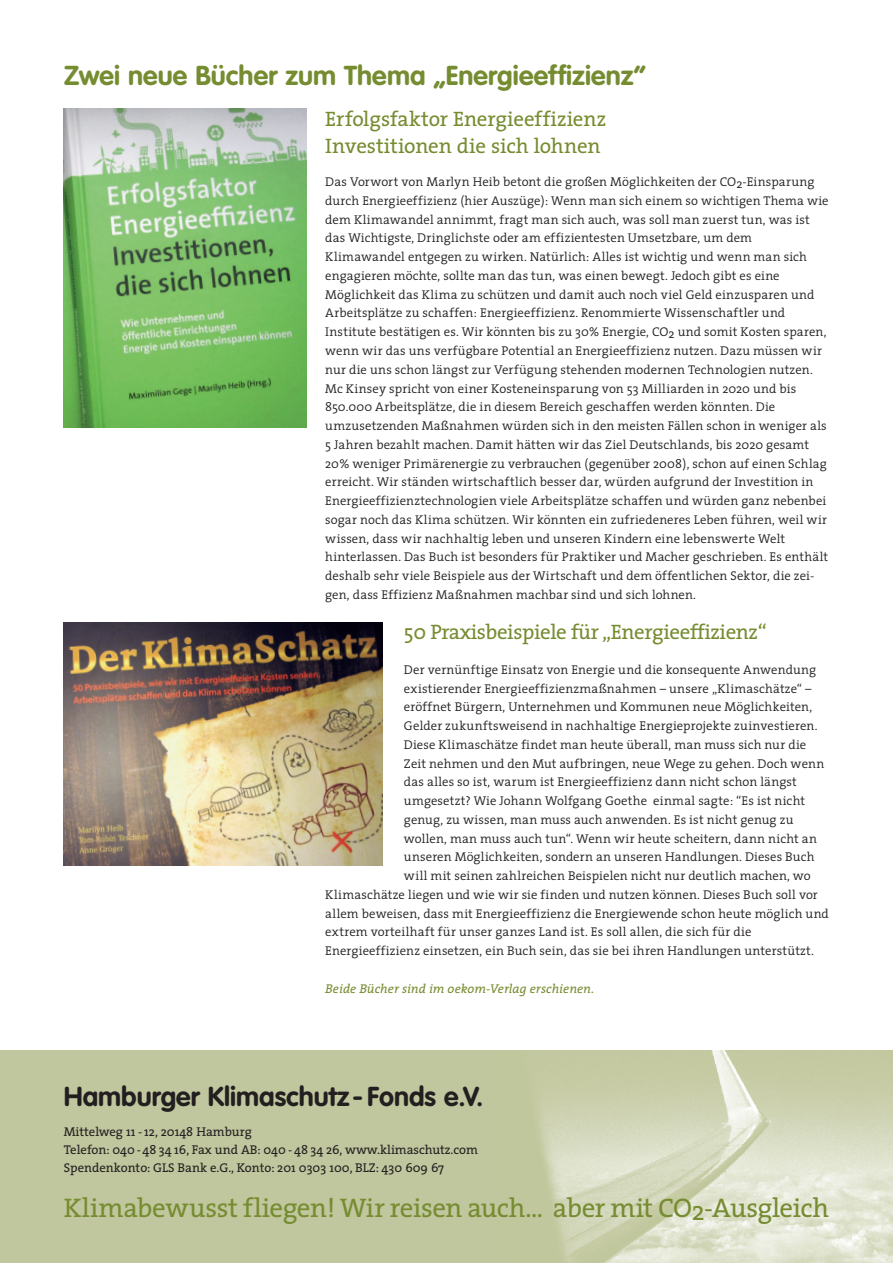
<style>
.page{position:relative;width:893px;height:1263px;background:#fff}
.page>*{position:absolute;margin:0;border:0;box-sizing:border-box;transform-origin:0 0}
.t1{font:27px "The Serif";letter-spacing:-.02em;color:#768c31}
.t2{font:700 27px "VAG Rounded";letter-spacing:.005em;color:#768c31}
.t3{font:700 27px "VAG Rounded";color:#231f20}
.t4{font:21px/27px "The Serif";letter-spacing:-.015em;color:#768c31}
.t5{font:300 12.75px/18.8px "The Serif";letter-spacing:.01em;color:#231f20}
.t6{font:12.75px/18.5px "The Serif";color:#231f20}
.t7{font:italic 12.75px "The Serif";color:#768c31}
</style>
<div class="page">
<div style="left:0;top:1050px;width:893px;height:213px;background:#c0c69d"></div>
<img style="left:64px;top:108px;width:242px;height:319px">
<img style="left:64px;top:623px;width:319px;height:242px">
<img style="left:538px;top:1050px;width:355px;height:213px">
<h1 class="t2" style="left:64px;top:60px;width:583px">Zwei neue Bücher zum Thema „Energieeffizienz“</h1>
<h2 class="t4" style="left:325px;top:105px;width:282px">Erfolgsfaktor Energieeffizienz<br>Investitionen die sich lohnen</h2>
<p class="t5" style="left:325px;top:172px;width:505px">Das Vorwort von Marlyn Heib betont die großen Möglichkeiten der CO2-Einsparung durch Energieeffizienz (hier Auszüge): Wenn man sich einem so wichtigen Thema wie dem Klimawandel annimmt, fragt man sich auch, was soll man zuerst tun, was ist das Wichtigste, Dringlichste oder am effizientesten Umsetzbare, um dem Klimawandel entgegen zu wirken. Natürlich: Alles ist wichtig und wenn man sich engagieren möchte, sollte man das tun, was einen bewegt. Jedoch gibt es eine Möglichkeit das Klima zu schützen und damit auch noch viel Geld einzusparen und Arbeitsplätze zu schaffen: Energieeffizienz. Renommierte Wissenschaftler und Institute bestätigen es. Wir könnten bis zu 30% Energie, CO2 und somit Kosten sparen, wenn wir das uns verfügbare Potential an Energieeffizienz nutzen. Dazu müssen wir nur die uns schon längst zur Verfügung stehenden modernen Technologien nutzen.<br>Mc Kinsey spricht von einer Kosteneinsparung von 53 Milliarden in 2020 und bis 850.000 Arbeitsplätze, die in diesem Bereich geschaffen werden könnten. Die umzusetzenden Maßnahmen würden sich in den meisten Fällen schon in weniger als 5 Jahren bezahlt machen. Damit hätten wir das Ziel Deutschlands, bis 2020 gesamt 20% weniger Primärenergie zu verbrauchen (gegenüber 2008), schon auf einen Schlag erreicht. Wir ständen wirtschaftlich besser dar, würden aufgrund der Investition in Energieeffizienztechnologien viele Arbeitsplätze schaffen und würden ganz nebenbei sogar noch das Klima schützen. Wir könnten ein zufriedeneres Leben führen, weil wir wissen, dass wir nachhaltig leben und unseren Kindern eine lebenswerte Welt hinterlassen. Das Buch ist besonders für Praktiker und Macher geschrieben. Es enthält deshalb sehr viele Beispiele aus der Wirtschaft und dem öffentlichen Sektor, die zei&shy;gen, dass Effizienz Maßnahmen machbar sind und sich lohnen.</p>
<h2 class="t4" style="left:404px;top:618px;width:364px">50 Praxisbeispiele für „Energieeffizienz“</h2>
<p class="t5" style="left:404px;top:660px;width:414px">Der vernünftige Einsatz von Energie und die konsequente Anwendung</p>
<p class="t5" style="left:404px;top:678px;width:409px">existierender Energieeffizienzmaßnahmen – unsere „Klimaschätze“ –</p>
<p class="t5" style="left:404px;top:697px;width:410px">eröffnet Bürgern, Unternehmen und Kommunen neue Möglichkeiten,</p>
<p class="t5" style="left:404px;top:716px;width:415px">Gelder zukunftsweisend in nachhaltige Energieprojekte zuinvestieren.</p>
<p class="t5" style="left:404px;top:735px;width:404px">Diese Klimaschätze findet man heute überall, man muss sich nur die</p>
<p class="t5" style="left:404px;top:753px;width:422px">Zeit nehmen und den Mut aufbringen, neue Wege zu gehen. Doch wenn</p>
<p class="t5" style="left:404px;top:772px;width:395px">das alles so ist, warum ist Energieeffizienz dann nicht schon längst</p>
<p class="t5" style="left:404px;top:791px;width:403px">umgesetzt? Wie Johann Wolfgang Goethe einmal sagte: “Es ist nicht</p>
<p class="t5" style="left:404px;top:810px;width:391px">genug, zu wissen, man muss auch anwenden. Es ist nicht genug zu</p>
<p class="t5" style="left:404px;top:828px;width:414px">wollen, man muss auch tun“. Wenn wir heute scheitern, dann nicht an</p>
<p class="t5" style="left:404px;top:847px;width:412px">unseren Möglichkeiten, sondern an unseren Handlungen. Dieses Buch</p>
<p class="t5" style="left:404px;top:866px;width:408px">will mit seinen zahlreichen Beispielen nicht nur deutlich machen, wo</p>
<p class="t5" style="left:325px;top:885px;width:494px">Klimaschätze liegen und wie wir sie finden und nutzen können. Dieses Buch soll vor</p>
<p class="t5" style="left:325px;top:903px;width:505px">allem beweisen, dass mit Energieeffizienz die Energiewende schon heute möglich und</p>
<p class="t5" style="left:325px;top:922px;width:428px">extrem vorteilhaft für unser ganzes Land ist. Es soll allen, die sich für die</p>
<p class="t5" style="left:325px;top:941px;width:490px">Energieeffizienz einsetzen, ein Buch sein, das sie bei ihren Handlungen unterstützt.</p>
<p class="t7" style="left:325px;top:978px;width:271px">Beide Bücher sind im oekom-Verlag erschienen.</p>
<h1 class="t3" style="left:64px;top:1080px;width:421px">Hamburger Klimaschutz- Fonds e.V.</h1>
<p class="t6" style="left:64px;top:1121px;width:416px">Mittelweg 11 - 12, 20148 Hamburg<br>Telefon: 040 -48 34 16, Fax und AB: 040 - 48 34 26, www.klimaschutz.com<br>Spendenkonto: GLS Bank e.G., Konto: 201 0303 100, BLZ: 430 609 67</p>
<h1 class="t1" style="left:64px;top:1186px;width:767px">Klimabewusst fliegen! Wir reisen auch... aber mit CO2-Ausgleich</h1>
</div>
